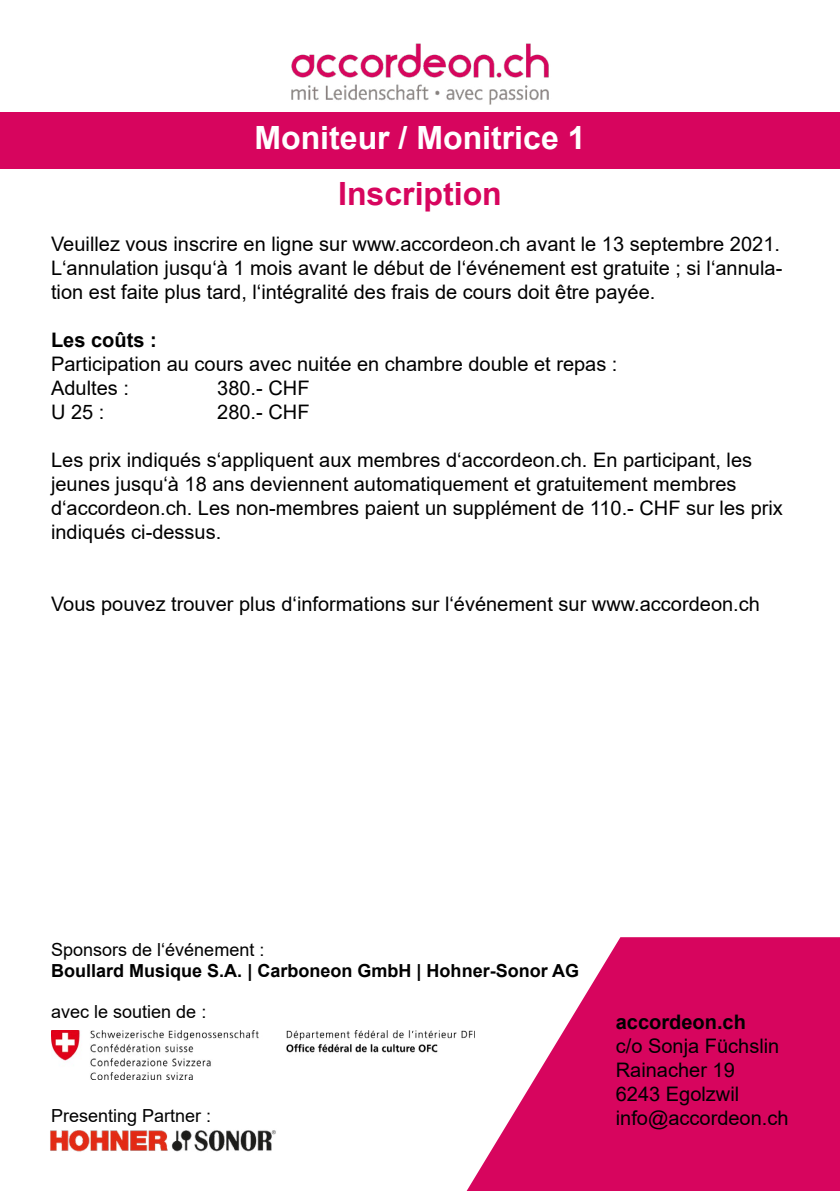
<style>
.page{position:relative;width:840px;height:1191px;background:#fff}
.page>*{position:absolute;margin:0;border:0;box-sizing:border-box;transform-origin:0 0}
.t1{font:700 32px "Arial";color:#fff}
.t2{font:700 32px "Arial";color:#d7055e}
.t3{font:20px/24px "Arial";color:#000}
.t4{font:700 20px "Arial";color:#000}
.t5{font:18px "Arial";color:#000}
.t6{font:700 18px "Arial";color:#000}
</style>
<div class="page">
<img style="left:291px;top:43px;width:258px;height:62px">
<div style="left:0;top:112px;width:839px;height:57px;background:#d7055e"></div>
<svg style="left:466px;top:937px;width:373px;height:254px;fill:#d7055e"></svg>
<img style="left:51px;top:1030px;width:423px;height:49px">
<img style="left:50px;top:1130px;width:226px;height:22px">
<h1 class="t1" style="left:254px;top:116px;width:332px">Moniteur / Monitrice 1</h1>
<h1 class="t2" style="left:338px;top:171px;width:165px">Inscription</h1>
<p class="t3" style="left:51px;top:232px;width:732px;text-align:justify">Veuillez vous inscrire en ligne sur www.accordeon.ch avant le 13 septembre 2021.<br>L‘annulation jusqu‘à 1 mois avant le début de l‘événement est gratuite ; si l‘annula&shy;tion est faite plus tard, l‘intégralité des frais de cours doit être payée.</p>
<p class="t4" style="left:51px;top:326px;width:107px">Les coûts :</p>
<p class="t3" style="left:51px;top:352px;width:567px">Participation au cours avec nuitée en chambre double et repas :<br>Adultes :</p>
<p class="t3" style="left:217px;top:376px;width:94px">380.- CHF</p>
<p class="t3" style="left:51px;top:400px;width:55px">U 25 :</p>
<p class="t3" style="left:217px;top:400px;width:94px">280.- CHF</p>
<p class="t3" style="left:51px;top:448px;width:733px">Les prix indiqués s‘appliquent aux membres d‘accordeon.ch. En participant, les jeunes jusqu‘à 18 ans deviennent automatiquement et gratuitement membres d‘accordeon.ch. Les non-membres paient un supplément de 110.- CHF sur les prix indiqués ci-dessus.</p>
<p class="t3" style="left:51px;top:592px;width:710px">Vous pouvez trouver plus d‘informations sur l‘événement sur www.accordeon.ch</p>
<p class="t5" style="left:51px;top:937px;width:215px">Sponsors de l‘événement :</p>
<p class="t6" style="left:51px;top:958px;width:529px">Boullard Musique S.A. | Carboneon GmbH | Hohner-Sonor AG</p>
<p class="t5" style="left:51px;top:999px;width:157px">avec le soutien de :</p>
<p class="t5" style="left:51px;top:1103px;width:162px">Presenting Partner :</p>
<p class="t4" style="left:615px;top:1008px;width:132px">accordeon.ch</p>
<p class="t3" style="left:615px;top:1034px;width:174px">c/o Sonja Füchslin<br>Rainacher 19<br>6243 Egolzwil info@accordeon.ch</p>
</div>
